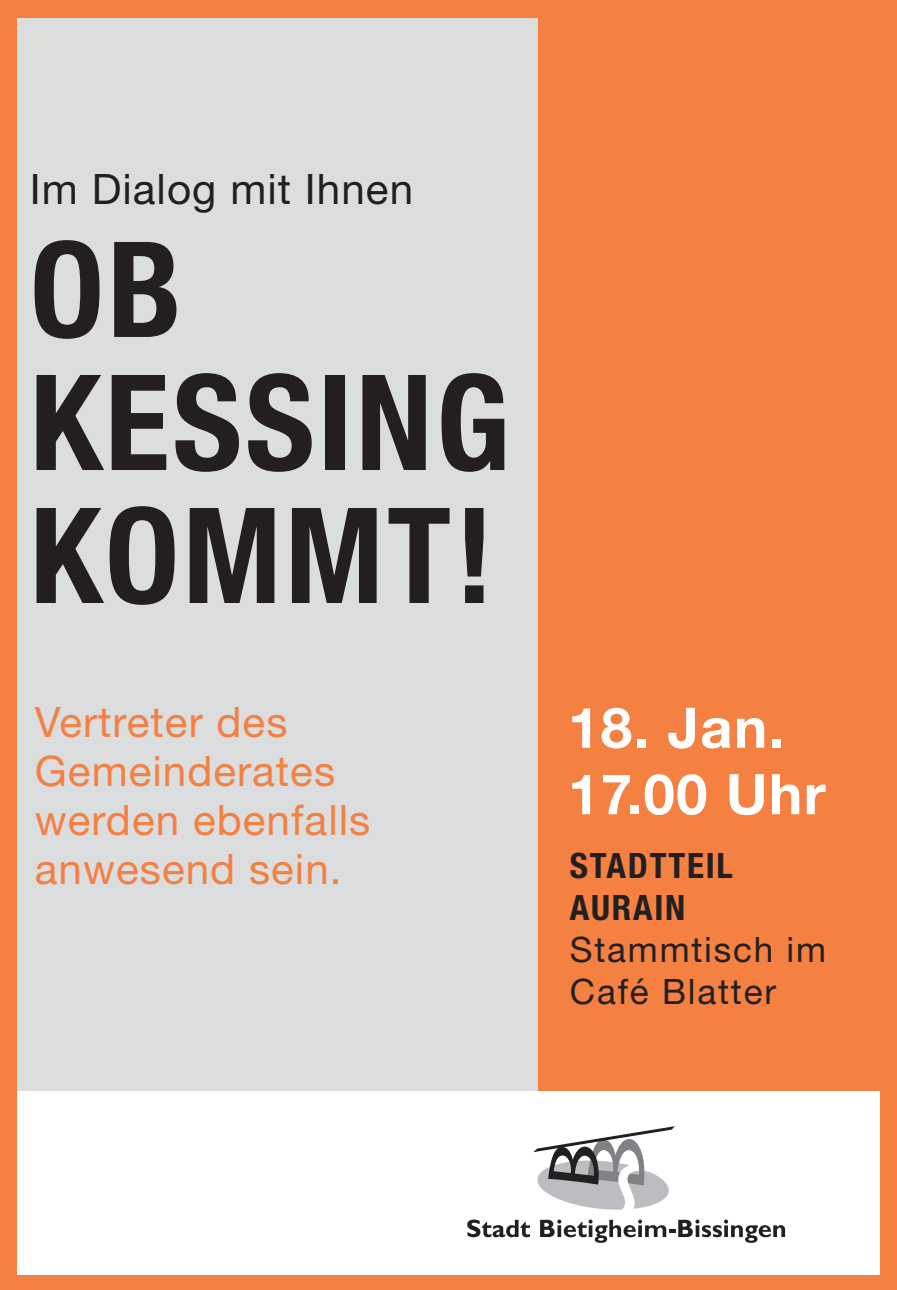
<style>
.page{position:relative;width:897px;height:1290px;background:#fff}
.page>*{position:absolute;margin:0;border:0;box-sizing:border-box;transform-origin:0 0}
.t1{font:700 condensed 133px/133px "Helvetica Neue";letter-spacing:.025em;color:#231f20}
.t2{font:700 56px/66.5px "Helvetica Neue East A";letter-spacing:.025em;color:#fff}
.t3{font:42px/49px "Helvetica Neue East A";letter-spacing:.025em;color:#f48042}
.t4{font:42px "Helvetica Neue East A";letter-spacing:.025em;color:#231f20}
.t5{font:35px/42px "Helvetica Neue East A";letter-spacing:.05em;color:#231f20}
.t6{font:700 condensed 35px/42px "Helvetica Neue";letter-spacing:.05em;color:#231f20}
.s1{color:#f48042}
</style>
<div class="page">
<div style="left:0;top:0;width:896px;height:1290px;background:#f48042"></div>
<div style="left:17px;top:18px;width:521px;height:1073px;background:#dcdddf"></div>
<div style="left:17px;top:1091px;width:862px;height:184px;background:#fff"></div>
<svg style="left:533px;top:1126px;width:142px;height:84px"></svg>
<svg style="left:467px;top:1219px;width:63px;height:18px"></svg>
<svg style="left:540px;top:1219px;width:245px;height:24px"></svg>
<p class="t4" style="left:30px;top:164px;width:385px">Im Dialog mit Ihnen</p>
<h1 class="t1" style="left:30px;top:221px;width:481px">OB<br>KESSING<br>KOMMT!</h1>
<p class="t3" style="left:35px;top:698px;width:337px">Vertreter des<br>Gemeinderates werden ebenfalls anwesend sein.</p>
<h2 class="t2" style="left:568px;top:695px;width:259px">18. Jan.<span class="s1">/<br></span>17.00 Uhr</h2>
<p class="t6" style="left:570px;top:844px;width:164px">STADTTEIL<br>AURAIN</p>
<p class="t5" style="left:570px;top:929px;width:258px">Stammtisch im<br>Café Blatter</p>
</div>
